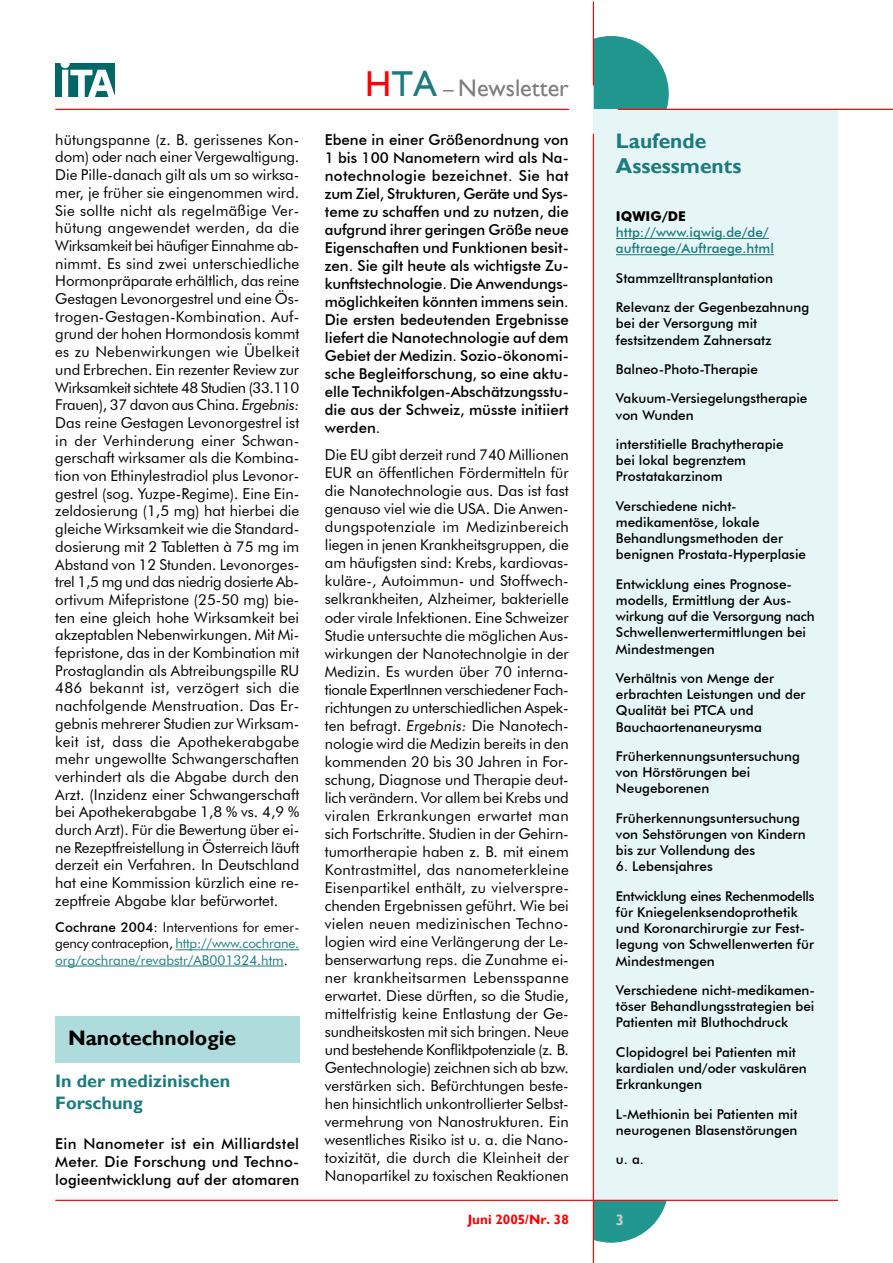
<style>
.page{position:relative;width:893px;height:1263px;background:#fff}
.page>*{position:absolute;margin:0;border:0;box-sizing:border-box;transform-origin:0 0}
.t1{font:24px "Gill Sans";color:#7d7d7d}
.t2{font:700 21px/25.2px "Gill Sans";color:#1c7b7d}
.t3{font:700 21px "Gill Sans";color:#000}
.t4{font:700 18px/21.6px "Gill Sans";color:#1c7b7d}
.t5{font:15px/17.7px "Futura Bk BT";color:#000;text-align:justify}
.t6{font:15px/18px "Futura Md BT";color:#000;text-align:justify}
.t7{font:700 15px "Gill Sans";color:#ccc}
.t8{font:13.5px/16.2px "Futura Md BT";color:#000}
.t9{font:13.5px/16.2px "Futura Bk BT";color:#1c7b7d;text-align:justify}
.t10{font:13.5px/16.2px "Futura Md BT";color:#1c7b7d}
.t11{font:13.5px/29.4px "Futura Md BT";letter-spacing:-.02em;color:#000}
.t12{font:700 13.5px "Gill Sans";color:#f00}
.t13{font:700 13.5px "Futura Md BT";color:#000}
.s1{font-style:italic}
.s2{font-family:"Futura Md BT";color:#000}
.s3{color:#000}
.s4{font-size:36px;color:#f00}
.s5{font-size:36px;color:#1c7b7d}
</style>
<div class="page">
<svg style="left:594px;top:1201px;width:72px;height:42px"></svg>
<svg style="left:593px;top:36px;width:75px;height:73px"></svg>
<hr style="left:55px;top:109px;width:514px;height:1px;background:#f00">
<hr style="left:593px;top:2px;width:1px;height:83px;background:#f00">
<div style="left:593px;top:110px;width:245px;height:1090px;background:#e6f5f5"></div>
<hr style="left:616px;top:238px;width:70px;height:1px;background:#1c7b7d">
<hr style="left:685px;top:238px;width:37px;height:1px;background:#1c7b7d">
<hr style="left:722px;top:238px;width:46px;height:1px;background:#1c7b7d">
<hr style="left:616px;top:254px;width:157px;height:1px;background:#1c7b7d">
<img style="left:55px;top:63px;width:60px;height:33px">
<hr style="left:618px;top:109px;width:274px;height:1px;background:#f00">
<hr style="left:593px;top:134px;width:1px;height:1129px;background:#f00">
<hr style="left:55px;top:1200px;width:783px;height:1px;background:#f00">
<div style="left:55px;top:1016px;width:244px;height:47px;background:#aedbdb"></div>
<hr style="left:175px;top:949px;width:64px;height:1px;background:#1c7b7d">
<hr style="left:239px;top:949px;width:60px;height:1px;background:#1c7b7d">
<hr style="left:55px;top:966px;width:229px;height:1px;background:#1c7b7d">
<p class="t5" style="left:55px;top:130px;width:245px">hütungspanne (z. B. gerissenes Kon&shy;dom) oder nach einer Vergewaltigung.<br>Die Pille-danach gilt als um so wirksa&shy;mer, je früher sie eingenommen wird.<br>Sie sollte nicht als regelmäßige Ver&shy;hütung angewendet werden, da die Wirksamkeit bei häufiger Einnahme ab&shy;nimmt. Es sind zwei unterschiedliche Hormonpräparate erhältlich, das reine Gestagen Levonorgestrel und eine Ös&shy;trogen-Gestagen-Kombination. Auf&shy;grund der hohen Hormondosis kommt es zu Nebenwirkungen wie Übelkeit und Erbrechen. Ein rezenter Review zur Wirksamkeit sichtete 48 Studien (33.110<br>Frauen), 37 davon aus China. <span class="s1">Ergebnis:<br></span>Das reine Gestagen Levonorgestrel ist in der Verhinderung einer Schwan&shy;gerschaft wirksamer als die Kombina&shy;tion von Ethinylestradiol plus Levonor&shy;gestrel (sog. Yuzpe-Regime). Eine Ein&shy;zeldosierung (1,5 mg) hat hierbei die gleiche Wirksamkeit wie die Standard&shy;dosierung mit 2 Tabletten à 75 mg im Abstand von 12 Stunden. Levonorges&shy;trel 1,5 mg und das niedrig dosierte Ab&shy;ortivum Mifepristone (25-50 mg) bie&shy;ten eine gleich hohe Wirksamkeit bei akzeptablen Nebenwirkungen. Mit Mi&shy;fepristone, das in der Kombination mit Prostaglandin als Abtreibungspille RU 486 bekannt ist, verzögert sich die nachfolgende Menstruation. Das Er&shy;gebnis mehrerer Studien zur Wirksam&shy;keit ist, dass die Apothekerabgabe mehr ungewollte Schwangerschaften verhindert als die Abgabe durch den Arzt. (Inzidenz einer Schwangerschaft bei Apothekerabgabe 1,8 % vs. 4,9 % durch Arzt). Für die Bewertung über ei&shy;ne Rezeptfreistellung in Österreich läuft derzeit ein Verfahren. In Deutschland hat eine Kommission kürzlich eine re&shy;zeptfreie Abgabe klar befürwortet.</p>
<p class="t9" style="left:55px;top:919px;width:245px"><span class="s2">Cochrane 2004:</span> <span class="s3">Interventions for emer&shy;gency contraception,</span> http://www.cochrane. org/cochrane/revabstr/AB001324.htm<span class="s3">.</span></p>
<h2 class="t3" style="left:68px;top:1030px;width:170px">Nanotechnologie</h2>
<p class="t4" style="left:55px;top:1072px;width:176px">In der medizinischen<br>Forschung</p>
<p class="t6" style="left:55px;top:1134px;width:245px">Ein Nanometer ist ein Milliardstel Meter. Die Forschung und Techno&shy;logieentwicklung auf der atomaren</p>
<h1 class="t1" style="left:365px;top:80px;width:205px"><span class="s4">H</span><span class="s5">TA</span> – Newsletter</h1>
<p class="t6" style="left:325px;top:130px;width:245px">Ebene in einer Größenordnung von 1 bis 100 Nanometern wird als Na&shy;notechnologie bezeichnet. Sie hat zum Ziel, Strukturen, Geräte und Sys&shy;teme zu schaffen und zu nutzen, die aufgrund ihrer geringen Größe neue Eigenschaften und Funktionen besit&shy;zen. Sie gilt heute als wichtigste Zu&shy;kunftstechnologie. Die Anwendungs&shy;möglichkeiten könnten immens sein.<br>Die ersten bedeutenden Ergebnisse liefert die Nanotechnologie auf dem Gebiet der Medizin. Sozio-ökonomi&shy;sche Begleitforschung, so eine aktu&shy;elle Technikfolgen-Abschätzungsstu&shy;die aus der Schweiz, müsste initiiert werden.</p>
<p class="t5" style="left:325px;top:446px;width:245px">Die EU gibt derzeit rund 740 Millionen EUR an öffentlichen Fördermitteln für die Nanotechnologie aus. Das ist fast genauso viel wie die USA. Die Anwen&shy;dungspotenziale im Medizinbereich liegen in jenen Krankheitsgruppen, die am häufigsten sind: Krebs, kardiovas&shy;kuläre-, Autoimmun- und Stoffwech&shy;selkrankheiten, Alzheimer, bakterielle oder virale Infektionen. Eine Schweizer Studie untersuchte die möglichen Aus&shy;wirkungen der Nanotechnolgie in der Medizin. Es wurden über 70 interna&shy;tionale ExpertInnen verschiedener Fach&shy;richtungen zu unterschiedlichen Aspek&shy;ten befragt. <span class="s1">Ergebnis:</span> Die Nanotech&shy;nologie wird die Medizin bereits in den kommenden 20 bis 30 Jahren in For&shy;schung, Diagnose und Therapie deut&shy;lich verändern. Vor allem bei Krebs und viralen Erkrankungen erwartet man sich Fortschritte. Studien in der Gehirn&shy;tumortherapie haben z. B. mit einem Kontrastmittel, das nanometerkleine Eisenpartikel enthält, zu vielverspre&shy;chenden Ergebnissen geführt. Wie bei vielen neuen medizinischen Techno&shy;logien wird eine Verlängerung der Le&shy;benserwartung reps. die Zunahme ei&shy;ner krankheitsarmen Lebensspanne erwartet. Diese dürften, so die Studie, mittelfristig keine Entlastung der Ge&shy;sundheitskosten mit sich bringen. Neue und bestehende Konfliktpotenziale (z. B.<br>Gentechnologie) zeichnen sich ab bzw. verstärken sich. Befürchtungen beste&shy;hen hinsichtlich unkontrollierter Selbst&shy;vermehrung von Nanostrukturen. Ein wesentliches Risiko ist u. a. die Nano&shy;toxizität, die durch die Kleinheit der Nanopartikel zu toxischen Reaktionen</p>
<h2 class="t2" style="left:616px;top:131px;width:127px">Laufende<br>Assessments</h2>
<p class="t13" style="left:616px;top:208px;width:71px">IQWIG/DE</p>
<p class="t10" style="left:616px;top:224px;width:159px">http://www.iqwig.de/de/ auftraege/Auftraege.html</p>
<p class="t8" style="left:616px;top:263px;width:195px;line-height:29.4px">Stammzelltransplantation<br>Relevanz der Gegenbezahnung</p>
<p class="t8" style="left:616px;top:315px;width:157px">bei der Versorgung mit festsitzendem Zahnersatz</p>
<p class="t8" style="left:616px;top:354px;width:193px;line-height:29.4px">Balneo-Photo-Therapie<br>Vakuum-Versiegelungstherapie</p>
<p class="t8" style="left:616px;top:400px;width:169px;line-height:29.4px">von Wunden<br>interstitielle Brachytherapie</p>
<p class="t8" style="left:616px;top:452px;width:131px">bei lokal begrenztem<br>Prostatakarzinom</p>
<p class="t8" style="left:616px;top:498px;width:191px">Verschiedene nicht&shy;medikamentöse, lokale<br>Behandlungsmethoden der benignen Prostata-Hyperplasie</p>
<p class="t8" style="left:616px;top:576px;width:200px">Entwicklung eines Prognose&shy;modells, Ermittlung der Aus&shy;wirkung auf die Versorgung nach<br>Schwellenwertermittlungen bei<br>Mindestmengen</p>
<p class="t8" style="left:616px;top:670px;width:191px">Verhältnis von Menge der erbrachten Leistungen und der<br>Qualität bei PTCA und<br>Bauchaortenaneurysma</p>
<p class="t8" style="left:616px;top:748px;width:185px">Früherkennungsuntersuchung von Hörstörungen bei<br>Neugeborenen</p>
<p class="t8" style="left:616px;top:810px;width:191px">Früherkennungsuntersuchung von Sehstörungen von Kindern bis zur Vollendung des</p>
<p class="t11" style="left:616px;top:852px;width:200px">6. Lebensjahres<br>Entwicklung eines Rechenmodells</p>
<p class="t8" style="left:616px;top:904px;width:199px">für Kniegelenksendoprothetik und Koronarchirurgie zur Fest&shy;legung von Schwellenwerten für<br>Mindestmengen</p>
<p class="t8" style="left:616px;top:982px;width:200px;text-align:justify">Verschiedene nicht-medikamen&shy;töser Behandlungsstrategien bei Patienten mit Bluthochdruck</p>
<p class="t8" style="left:616px;top:1044px;width:192px">Clopidogrel bei Patienten mit kardialen und/oder vaskulären<br>Erkrankungen</p>
<p class="t8" style="left:616px;top:1106px;width:183px">L-Methionin bei Patienten mit neurogenen Blasenstörungen</p>
<p class="t8" style="left:616px;top:1151px;width:30px">u. a.</p>
<p class="t12" style="left:468px;top:1215px;width:103px">Juni 2005/Nr. 38</p>
<p class="t7" style="left:615px;top:1215px;width:10px">3</p>
</div>
